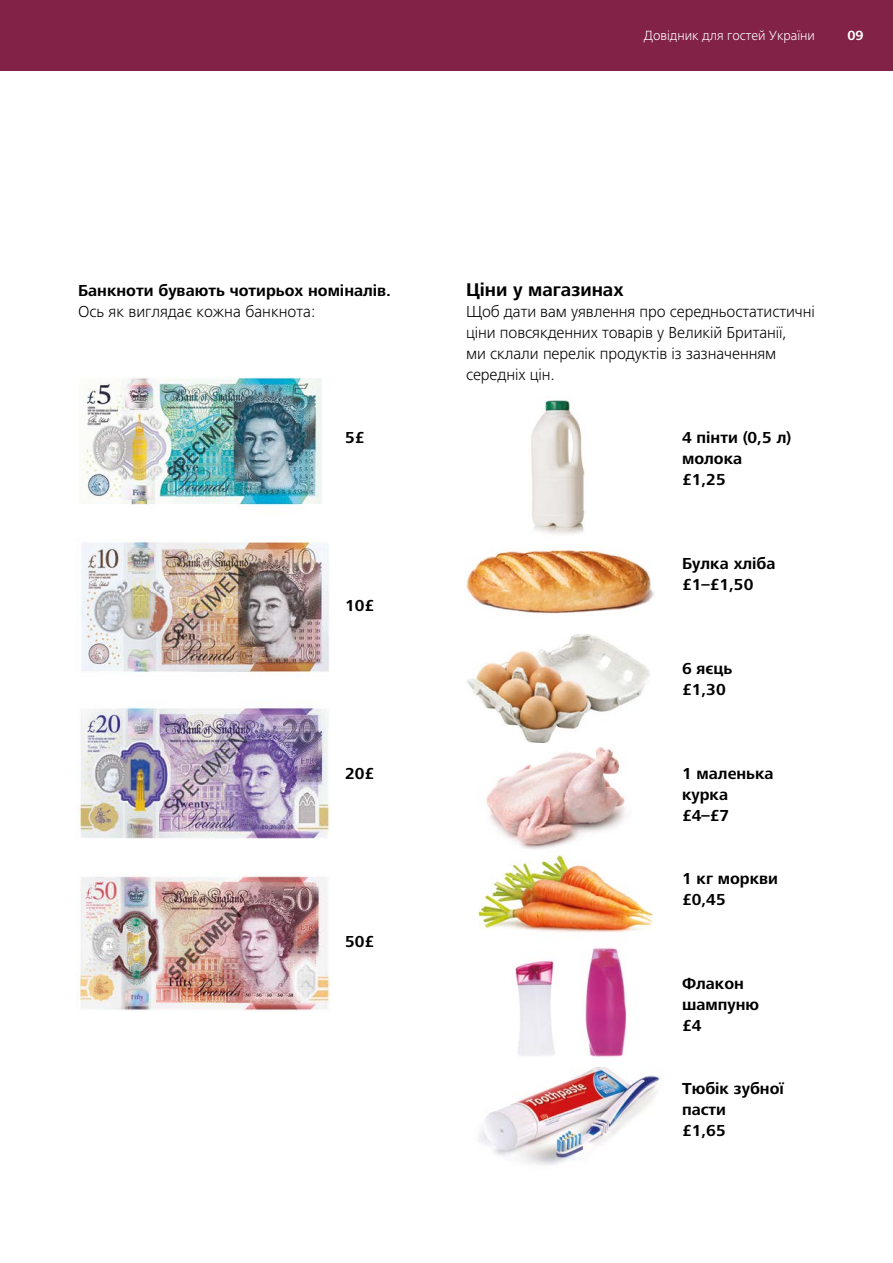
<style>
.page{position:relative;width:893px;height:1263px;background:#fff}
.page>*{position:absolute;margin:0;border:0;box-sizing:border-box;transform-origin:0 0}
.t1{font:700 19.05px "Frutiger Next LTW1 G";color:#000}
.t2{font:700 16.5px/21px "Frutiger Next LTW1 G";color:#000}
.t3{font:300 16.5px/21px "Frutiger Next LTW1 G";letter-spacing:-.005em;color:#000}
.t4{font:300 13.8px "Frutiger Next LTW1 G";color:#fff}
.t5{font:700 13.8px "Frutiger Next LTW1 G";color:#fff}
</style>
<div class="page">
<div style="left:0;top:0;width:893px;height:70px;background:#812246"></div>
<img style="left:466px;top:547px;width:188px;height:67px">
<img style="left:467px;top:634px;width:183px;height:109px">
<img style="left:486px;top:747px;width:140px;height:103px">
<img style="left:478px;top:851px;width:175px;height:82px">
<img style="left:478px;top:1067px;width:182px;height:98px">
<img style="left:531px;top:400px;width:54px;height:135px">
<img style="left:514px;top:947px;width:113px;height:110px">
<img style="left:76px;top:377px;width:254px;height:634px">
<p class="t4" style="left:644px;top:28px;width:173px">Довідник для гостей України</p>
<p class="t5" style="left:847px;top:28px;width:18px">09</p>
<p class="t2" style="left:78px;top:280px;width:315px">Банкноти бувають чотирьох номіналів.</p>
<p class="t3" style="left:78px;top:301px;width:239px">Ось як виглядає кожна банкнота:</p>
<p class="t2" style="left:345px;top:427px;width:21px">5£</p>
<p class="t2" style="left:345px;top:595px;width:31px">10£</p>
<p class="t2" style="left:345px;top:763px;width:31px">20£</p>
<p class="t2" style="left:345px;top:931px;width:31px">50£</p>
<p class="t1" style="left:466px;top:278px;width:159px">Ціни у магазинах</p>
<p class="t3" style="left:466px;top:301px;width:350px">Щоб дати вам уявлення про середньостатистичні ціни повсякденних товарів у Великій Британії,<br>ми склали перелік продуктів із зазначенням середніх цін.</p>
<p class="t2" style="left:682px;top:427px;width:111px">4 пінти (0,5 л) молока</p>
<p class="t2" style="left:682px;top:469px;width:45px">£1,25</p>
<p class="t2" style="left:682px;top:553px;width:95px">Булка хліба</p>
<p class="t2" style="left:682px;top:574px;width:73px">£1–£1,50</p>
<p class="t2" style="left:682px;top:658px;width:52px">6 яєць</p>
<p class="t2" style="left:682px;top:679px;width:45px">£1,30</p>
<p class="t2" style="left:682px;top:763px;width:93px">1 маленька курка</p>
<p class="t2" style="left:682px;top:805px;width:49px">£4–£7</p>
<p class="t2" style="left:682px;top:868px;width:98px">1 кг моркви</p>
<p class="t2" style="left:682px;top:889px;width:45px">£0,45</p>
<p class="t2" style="left:682px;top:973px;width:79px">Флакон шампуню</p>
<p class="t2" style="left:682px;top:1015px;width:21px">£4</p>
<p class="t2" style="left:682px;top:1078px;width:103px">Тюбік зубної пасти</p>
<p class="t2" style="left:682px;top:1120px;width:45px">£1,65</p>
</div>
